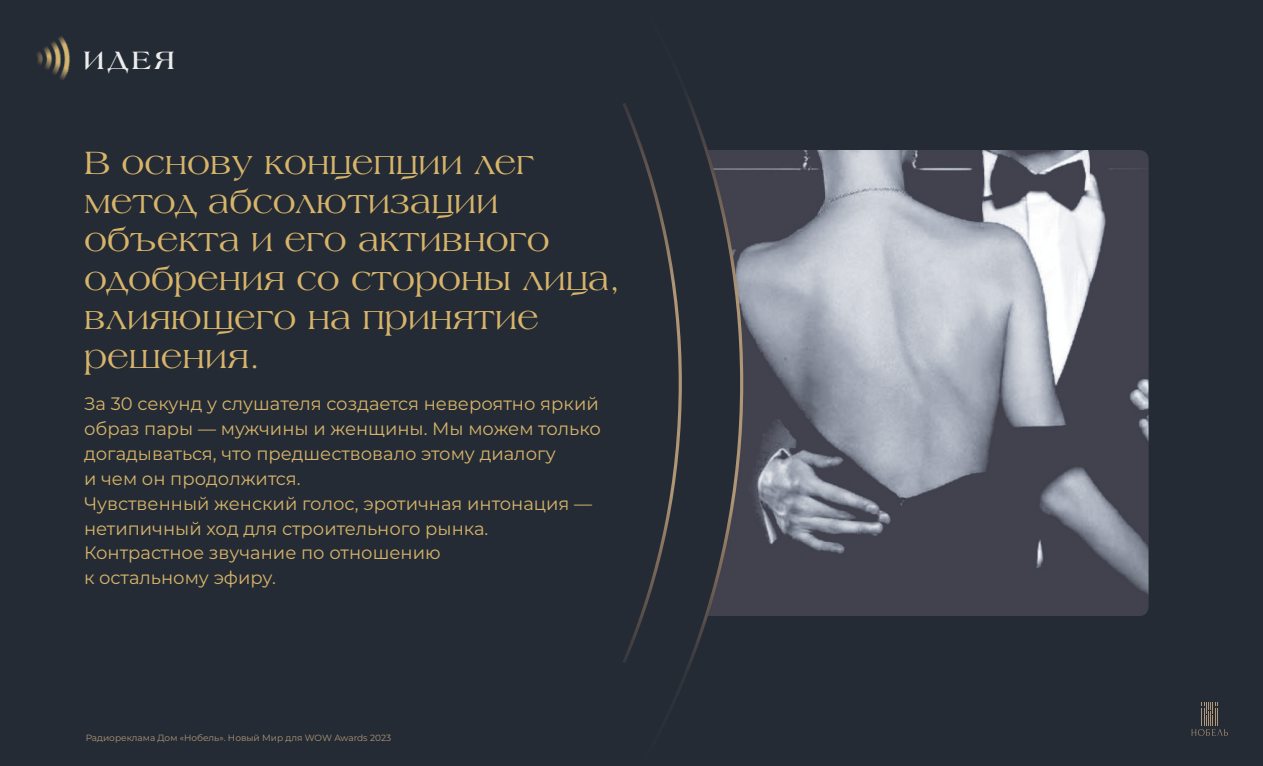
<style>
.page{position:relative;width:1263px;height:766px;background:#fff}
.page>*{position:absolute;margin:0;border:0;box-sizing:border-box;transform-origin:0 0}
.t1{font:34.5px/38.8px "Laguna C";color:#d7b469}
.t2{font:700 27px "Laguna C";color:#eceded}
.t3{font:18px/24.8px "Montserrat";color:#d7b469}
.t4{font:9px "Montserrat";color:#ae9676}
</style>
<div class="page">
<div style="left:0;top:0;width:1263px;height:765px;background:#242b35"></div>
<img style="left:36px;top:36px;width:34px;height:44px">
<img style="left:743px;top:150px;width:405px;height:466px">
<svg style="left:623px;top:94px;width:120px;height:600px"></svg>
<svg style="left:1191px;top:702px;width:37px;height:33px"></svg>
<h2 class="t2" style="left:83px;top:49px;width:93px">ИДЕЯ</h2>
<h1 class="t1" style="left:84px;top:145px;width:538px">В основу концепции лег метод абсолютизации объекта и его активного одобрения со стороны лица, влияющего на принятие решения.</h1>
<p class="t3" style="left:84px;top:391px;width:518px">За 30 секунд у слушателя создается невероятно яркий образ пары — мужчины и женщины. Мы можем только догадываться, что предшествовало этому диалогу<br>и чем он продолжится.<br>Чувственный женский голос, эротичная интонация — нетипичный ход для строительного рынка.<br>Контрастное звучание по отношению<br>к остальному эфиру.</p>
<p class="t4" style="left:86px;top:732px;width:307px">Радиореклама Дом «Нобель». Новый Мир для WOW Awards 2023</p>
</div>
